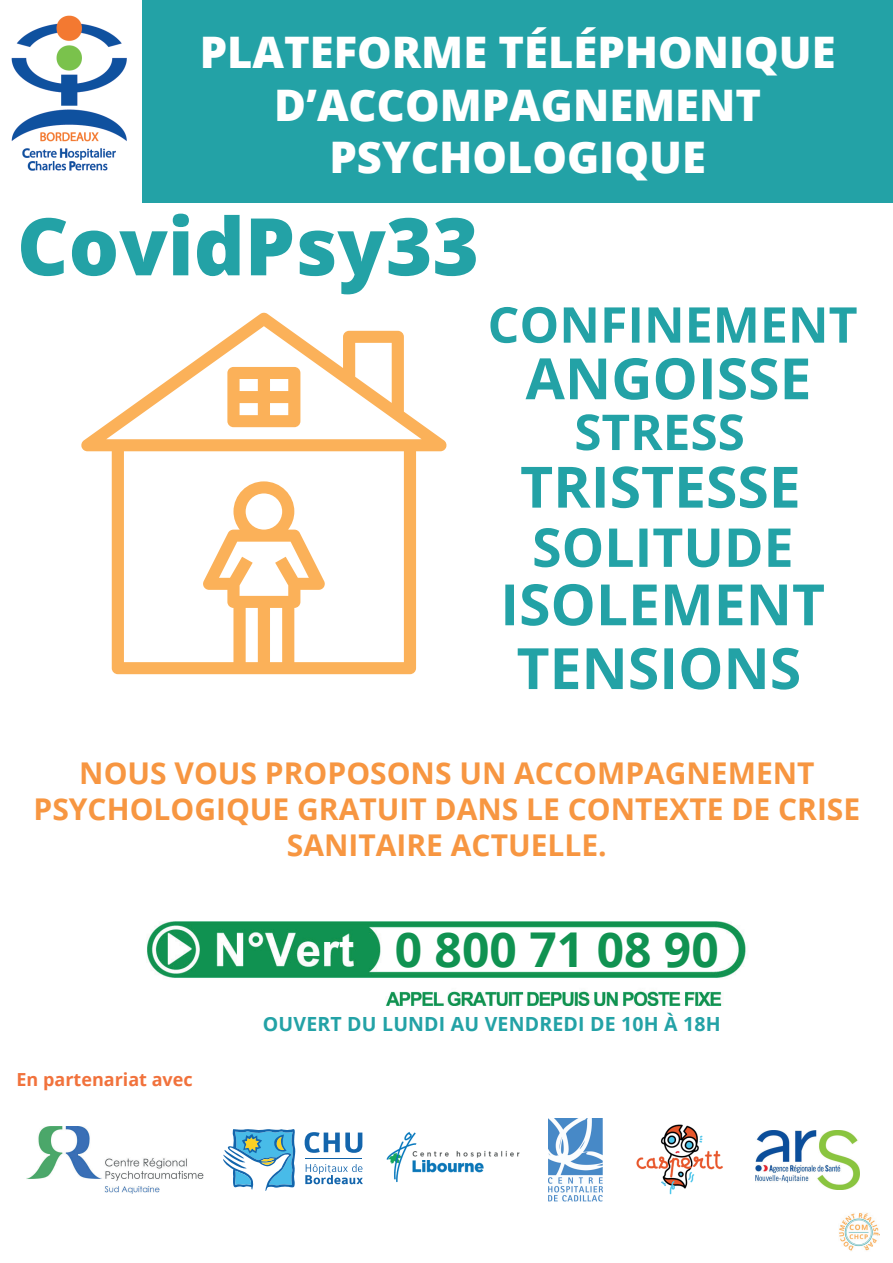
<style>
.page{position:relative;width:893px;height:1263px;background:#fff}
.page>*{position:absolute;margin:0;border:0;box-sizing:border-box;transform-origin:0 0}
.t1{font:800 79.5px "Open Sans";color:#23a2a6}
.t2{font:700 48px "Open Sans";color:#109251}
.t3{font:800 43.5px/52.2px "Open Sans";color:#fff;text-align:center}
.t4{font:700 30px/36px "Open Sans";color:#f79641;text-align:center}
.t5{font:700 19.5px "Open Sans";letter-spacing:.01em;color:#23a2a6}
.t6{font:700 18px "Open Sans";color:#f1723c}
</style>
<div class="page">
<svg style="left:81px;top:312px;width:366px;height:362px"></svg>
<svg style="left:227px;top:367px;width:73px;height:60px"></svg>
<div style="left:142px;top:0;width:751px;height:203px;background:#23a2a6"></div>
<img style="left:11px;top:15px;width:116px;height:156px">
<img style="left:26px;top:1126px;width:177px;height:68px">
<svg style="left:490px;top:307px;width:367px;height:36px"></svg>
<svg style="left:534px;top:528px;width:256px;height:39px"></svg>
<svg style="left:577px;top:414px;width:166px;height:36px"></svg>
<svg style="left:526px;top:358px;width:282px;height:42px"></svg>
<svg style="left:521px;top:466px;width:276px;height:42px"></svg>
<svg style="left:505px;top:584px;width:319px;height:42px"></svg>
<svg style="left:518px;top:648px;width:281px;height:42px"></svg>
<img style="left:636px;top:1124px;width:87px;height:71px">
<img style="left:839px;top:1213px;width:41px;height:38px">
<img style="left:386px;top:1131px;width:134px;height:52px">
<img style="left:548px;top:1119px;width:55px;height:82px">
<svg style="left:223px;top:1129px;width:72px;height:62px"></svg>
<svg style="left:305px;top:1164px;width:58px;height:20px"></svg>
<hr style="left:306px;top:1158px;width:56px;height:1px;background:#1162a7">
<svg style="left:305px;top:1132px;width:57px;height:21px"></svg>
<img style="left:756px;top:1130px;width:103px;height:59px">
<img style="left:147px;top:921px;width:599px;height:85px">
<div style="left:387px;top:931px;width:338px;height:36px;background:#fff"></div>
<h3 class="t3" style="left:200px;top:24px;width:637px">PLATEFORME TÉLÉPHONIQUE<br>D’ACCOMPAGNEMENT<br>PSYCHOLOGIQUE</h3>
<h1 class="t1" style="left:17px;top:186px;width:464px">CovidPsy33</h1>
<p class="t4" style="left:34px;top:755px;width:828px">NOUS VOUS PROPOSONS UN ACCOMPAGNEMENT<br>PSYCHOLOGIQUE GRATUIT DANS LE CONTEXTE DE CRISE<br>SANITAIRE ACTUELLE.</p>
<h2 class="t2" style="left:395px;top:916px;width:326px">0 800 71 08 90</h2>
<p class="t6" style="left:17px;top:1067px;width:178px">En partenariat avec</p>
<p class="t5" style="left:263px;top:1010px;width:459px">OUVERT DU LUNDI AU VENDREDI DE 10H À 18H</p>
</div>
